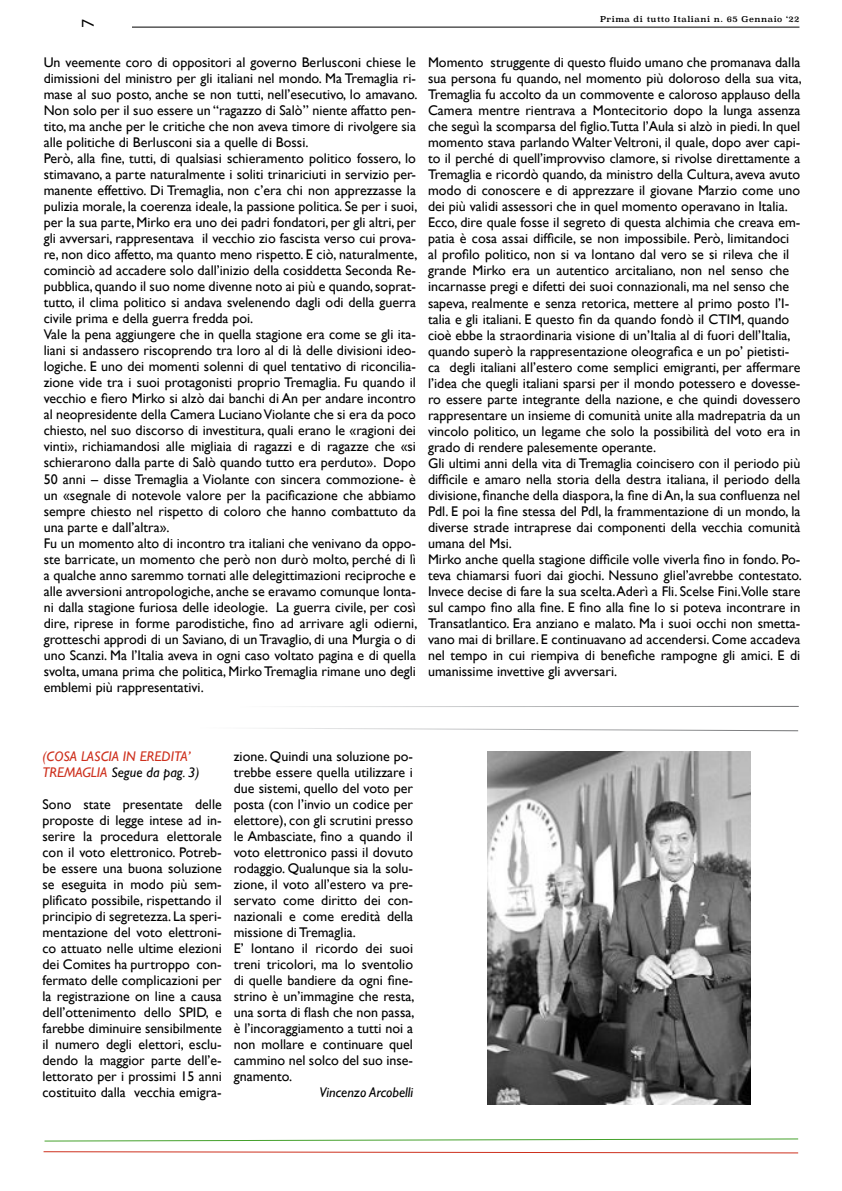
<style>
.page{position:relative;width:842px;height:1191px;background:#fff}
.page>*{position:absolute;margin:0;border:0;box-sizing:border-box;transform-origin:0 0}
.t1{font:18px "Myriad Pro";color:#000}
.t2{font:14px/16px "Gill Sans";color:#000}
.t3{font:italic 14px/16px "Gill Sans";color:#ce301d}
.t4{font:italic 14px "Gill Sans";color:#000}
.t5{font:8px "Superclarendon";letter-spacing:.06em;color:#000}
.s1{color:#000}
</style>
<div class="page">
<hr style="left:51px;top:27px;width:748px;height:1px;background:#000">
<div style="left:43px;top:7px;width:89px;height:28px;background:#fff"></div>
<svg style="left:44px;top:1138px;width:755px;height:4px"></svg>
<svg style="left:43px;top:1151px;width:756px;height:2px"></svg>
<svg style="left:286px;top:705px;width:513px;height:2px"></svg>
<img style="left:488px;top:751px;width:262px;height:353px">
<svg style="left:262px;top:728px;width:537px;height:4px"></svg>
<p class="t5" style="left:600px;top:13px;width:201px">Prima di tutto Italiani n. 65 Gennaio ‘22</p>
<p class="t1" style="left:77px;top:28px;width:11px;rotate:-90deg">7</p>
<p class="t2" style="left:44px;top:54px;width:375px">Un veemente coro di oppositori al governo Berlusconi chiese le dimissioni del ministro per gli italiani nel mondo. Ma Tremaglia ri&shy;mase al suo posto, anche se non tutti, nell’esecutivo, lo amavano.<br>Non solo per il suo essere un “ragazzo di Salò” niente affatto pen&shy;tito, ma anche per le critiche che non aveva timore di rivolgere sia alle politiche di Berlusconi sia a quelle di Bossi.<br>Però, alla fine, tutti, di qualsiasi schieramento politico fossero, lo stimavano, a parte naturalmente i soliti trinariciuti in servizio per&shy;manente effettivo. Di Tremaglia, non c’era chi non apprezzasse la pulizia morale, la coerenza ideale, la passione politica. Se per i suoi, per la sua parte, Mirko era uno dei padri fondatori, per gli altri, per gli avversari, rappresentava il vecchio zio fascista verso cui prova&shy;re, non dico affetto, ma quanto meno rispetto. E ciò, naturalmente, cominciò ad accadere solo dall’inizio della cosiddetta Seconda Re&shy;pubblica, quando il suo nome divenne noto ai più e quando, soprat&shy;tutto, il clima politico si andava svelenendo dagli odi della guerra civile prima e della guerra fredda poi.<br>Vale la pena aggiungere che in quella stagione era come se gli ita&shy;liani si andassero riscoprendo tra loro al di là delle divisioni ideo&shy;logiche. E uno dei momenti solenni di quel tentativo di riconcilia&shy;zione vide tra i suoi protagonisti proprio Tremaglia. Fu quando il vecchio e fiero Mirko si alzò dai banchi di An per andare incontro al neopresidente della Camera Luciano Violante che si era da poco chiesto, nel suo discorso di investitura, quali erano le «ragioni dei vinti», richiamandosi alle migliaia di ragazzi e di ragazze che «si schierarono dalla parte di Salò quando tutto era perduto». Dopo 50 anni – disse Tremaglia a Violante con sincera commozione- è un «segnale di notevole valore per la pacificazione che abbiamo sempre chiesto nel rispetto di coloro che hanno combattuto da una parte e dall’altra».<br>Fu un momento alto di incontro tra italiani che venivano da oppo&shy;ste barricate, un momento che però non durò molto, perché di lì a qualche anno saremmo tornati alle delegittimazioni reciproche e alle avversioni antropologiche, anche se eravamo comunque lonta&shy;ni dalla stagione furiosa delle ideologie. La guerra civile, per così dire, riprese in forme parodistiche, fino ad arrivare agli odierni, grotteschi approdi di un Saviano, di un Travaglio, di una Murgia o di uno Scanzi. Ma l’Italia aveva in ogni caso voltato pagina e di quella svolta, umana prima che politica, Mirko Tremaglia rimane uno degli emblemi più rappresentativi.</p>
<p class="t2" style="left:428px;top:54px;width:375px">Momento struggente di questo fluido umano che promanava dalla sua persona fu quando, nel momento più doloroso della sua vita, Tremaglia fu accolto da un commovente e caloroso applauso della Camera mentre rientrava a Montecitorio dopo la lunga assenza che seguì la scomparsa del figlio.Tutta l’Aula si alzò in piedi. In quel momento stava parlando Walter Veltroni, il quale, dopo aver capi&shy;to il perché di quell’improvviso clamore, si rivolse direttamente a Tremaglia e ricordò quando, da ministro della Cultura, aveva avuto modo di conoscere e di apprezzare il giovane Marzio come uno dei più validi assessori che in quel momento operavano in Italia.<br>Ecco, dire quale fosse il segreto di questa alchimia che creava em&shy;patia è cosa assai difficile, se non impossibile. Però, limitandoci al profilo politico, non si va lontano dal vero se si rileva che il grande Mirko era un autentico arcitaliano, non nel senso che incarnasse pregi e difetti dei suoi connazionali, ma nel senso che sapeva, realmente e senza retorica, mettere al primo posto l’I&shy;talia e gli italiani. E questo fin da quando fondò il CTIM, quando cioè ebbe la straordinaria visione di un’Italia al di fuori dell’Italia, quando superò la rappresentazione oleografica e un po’ pietisti&shy;ca degli italiani all’estero come semplici emigranti, per affermare l’idea che quegli italiani sparsi per il mondo potessero e dovesse&shy;ro essere parte integrante della nazione, e che quindi dovessero rappresentare un insieme di comunità unite alla madrepatria da un vincolo politico, un legame che solo la possibilità del voto era in grado di rendere palesemente operante.<br>Gli ultimi anni della vita di Tremaglia coincisero con il periodo più difficile e amaro nella storia della destra italiana, il periodo della divisione, finanche della diaspora, la fine di An, la sua confluenza nel Pdl. E poi la fine stessa del Pdl, la frammentazione di un mondo, la diverse strade intraprese dai componenti della vecchia comunità umana del Msi.<br>Mirko anche quella stagione difficile volle viverla fino in fondo. Po&shy;teva chiamarsi fuori dai giochi. Nessuno gliel’avrebbe contestato.<br>Invece decise di fare la sua scelta. Aderì a Fli. Scelse Fini.Volle stare sul campo fino alla fine. E fino alla fine lo si poteva incontrare in Transatlantico. Era anziano e malato. Ma i suoi occhi non smetta&shy;vano mai di brillare. E continuavano ad accendersi. Come accadeva nel tempo in cui riempiva di benefiche rampogne gli amici. E di umanissime invettive gli avversari.</p>
<p class="t3" style="left:43px;top:748px;width:158px">(COSA LASCIA IN EREDITA’<br>TREMAGLIA <span class="s1">Segue da pag. 3)</span></p>
<p class="t2" style="left:43px;top:796px;width:181px;text-align:justify">Sono state presentate delle proposte di legge intese ad in&shy;serire la procedura elettorale con il voto elettronico. Potreb&shy;be essere una buona soluzione se eseguita in modo più sem&shy;plificato possibile, rispettando il principio di segretezza. La speri&shy;mentazione del voto elettroni&shy;co attuato nelle ultime elezioni dei Comites ha purtroppo con&shy;fermato delle complicazioni per la registrazione on line a causa dell’ottenimento dello SPID, e farebbe diminuire sensibilmente il numero degli elettori, esclu&shy;dendo la maggior parte dell’e&shy;lettorato per i prossimi 15 anni costituito dalla vecchia emigra-</p>
<p class="t2" style="left:234px;top:748px;width:182px">zione. Quindi una soluzione po&shy;trebbe essere quella utilizzare i due sistemi, quello del voto per posta (con l’invio un codice per elettore), con gli scrutini presso le Ambasciate, fino a quando il voto elettronico passi il dovuto rodaggio. Qualunque sia la solu&shy;zione, il voto all’estero va pre&shy;servato come diritto dei con&shy;nazionali e come eredità della missione di Tremaglia.<br>E’ lontano il ricordo dei suoi treni tricolori, ma lo sventolio di quelle bandiere da ogni fine&shy;strino è un’immagine che resta, una sorta di flash che non passa, è l’incoraggiamento a tutti noi a non mollare e continuare quel cammino nel solco del suo inse&shy;gnamento.</p>
<p class="t4" style="left:319px;top:1084px;width:95px">Vincenzo Arcobelli</p>
</div>
